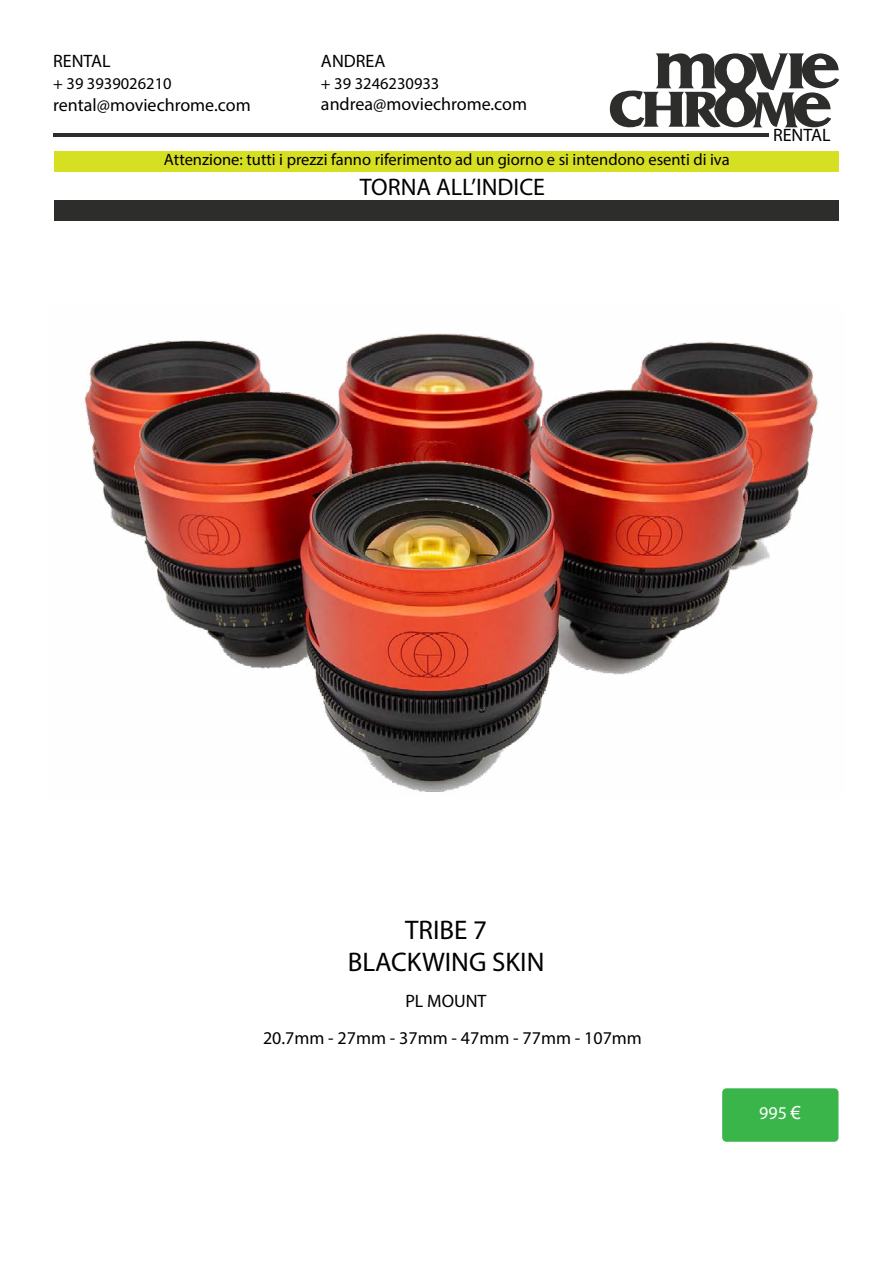
<style>
.page{position:relative;width:893px;height:1263px;background:#fff}
.page>*{position:absolute;margin:0;border:0;box-sizing:border-box;transform-origin:0 0}
.t1{font:27px/32.4px "Myriad Pro";color:#000;text-align:center}
.t2{font:24px "Myriad Pro";color:#000}
.t3{font:18px/37.2px "Myriad Pro";color:#000}
.t4{font:18px "Myriad Pro";color:#fff}
.t5{font:16.5px "Myriad Pro";color:#000}
.s1{font-family:"Arial"}
</style>
<div class="page">
<div style="left:54px;top:200px;width:784px;height:21px;background:#2d2d2c"></div>
<svg style="left:610px;top:53px;width:229px;height:75px"></svg>
<div style="left:54px;top:151px;width:784px;height:21px;background:#d7df23"></div>
<hr style="left:53px;top:133px;width:716px;height:3px;background:#2d2d2c">
<img style="left:84px;top:333px;width:735px;height:459px">
<div style="left:722px;top:1088px;width:116px;height:54px;background:#39b54a;border-radius:4px"></div>
<p class="t3" style="left:53px;top:42px;width:59px">RENTAL</p>
<p class="t5" style="left:53px;top:73px;width:120px">+ 39 3939026210</p>
<p class="t3" style="left:53px;top:86px;width:199px">rental@moviechrome.com</p>
<p class="t3" style="left:321px;top:42px;width:66px">ANDREA</p>
<p class="t5" style="left:321px;top:73px;width:120px">+ 39 3246230933</p>
<p class="t3" style="left:321px;top:85px;width:208px">andrea@moviechrome.com</p>
<p class="t5" style="left:164px;top:149px;width:567px">Attenzione: tutti i prezzi fanno riferimento ad un giorno e si intendono esenti di iva</p>
<h2 class="t2" style="left:360px;top:172px;width:187px">TORNA ALL’INDICE</h2>
<p class="t3" style="left:773px;top:116px;width:59px">RENTAL</p>
<h1 class="t1" style="left:348px;top:913px;width:198px">TRIBE 7<br>BLACKWING SKIN</h1>
<p class="t3" style="left:263px;top:982px;width:380px;text-indent:142px">PL MOUNT<br>20.7mm - 27mm - 37mm - 47mm - 77mm - 107mm</p>
<p class="t4" style="left:759px;top:1102px;width:43px">995 <span class="s1">€</span></p>
</div>
